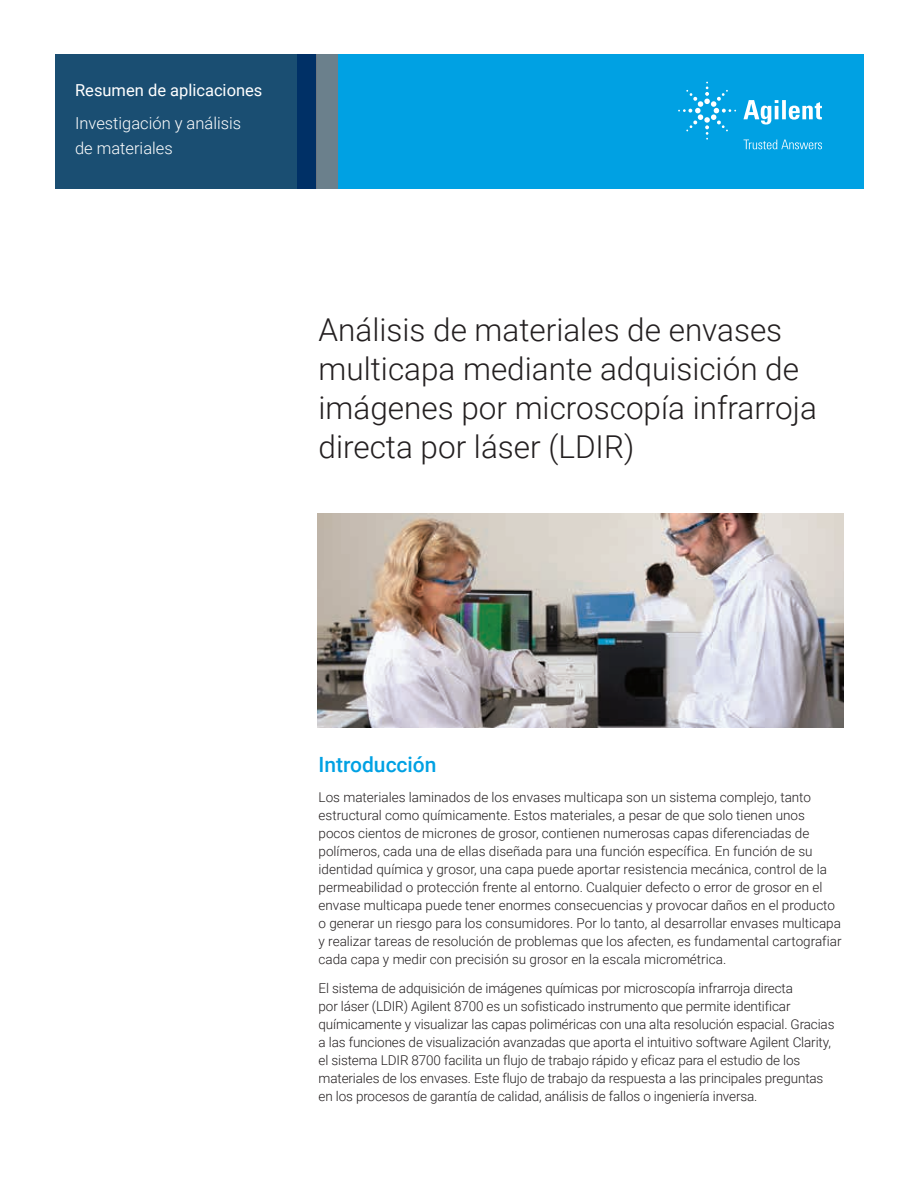
<style>
.page{position:relative;width:918px;height:1188px;background:#fff}
.page>*{position:absolute;margin:0;border:0;box-sizing:border-box;transform-origin:0 0}
.t1{font:300 31.5px/39px "Roboto";color:#231f20}
.t2{font:500 21px "Roboto";color:#00a1e3}
.t3{font:300 16.5px/25.5px "Roboto";color:#fff}
.t4{font:16.5px "Roboto";color:#fff}
.t5{font:300 13.5px/18px "Roboto";color:#231f20}
</style>
<div class="page">
<div style="left:297px;top:54px;width:567px;height:135px;background:#00a1e3"></div>
<svg style="left:55px;top:54px;width:261px;height:135px;fill:#1a4e72"></svg>
<div style="left:316px;top:54px;width:22px;height:135px;background:#6b808c"></div>
<img style="left:318px;top:513px;width:525px;height:215px">
<svg style="left:743px;top:100px;width:79px;height:25px"></svg>
<svg style="left:678px;top:82px;width:58px;height:58px"></svg>
<svg style="left:744px;top:140px;width:78px;height:9px"></svg>
<p class="t4" style="left:75px;top:79px;width:189px">Resumen de aplicaciones</p>
<p class="t3" style="left:75px;top:109px;width:168px">Investigación y análisis de materiales</p>
<h1 class="t1" style="left:319px;top:309px;width:500px">Análisis de materiales de envases multicapa mediante adquisición de imágenes por microscopía infrarroja directa por láser (LDIR)</h1>
<h2 class="t2" style="left:319px;top:750px;width:120px">Introducción</h2>
<p class="t5" style="left:319px;top:787px;width:524px">Los materiales laminados de los envases multicapa son un sistema complejo, tanto estructural como químicamente. Estos materiales, a pesar de que solo tienen unos pocos cientos de micrones de grosor, contienen numerosas capas diferenciadas de polímeros, cada una de ellas diseñada para una función específica. En función de su identidad química y grosor, una capa puede aportar resistencia mecánica, control de la permeabilidad o protección frente al entorno. Cualquier defecto o error de grosor en el envase multicapa puede tener enormes consecuencias y provocar daños en el producto o generar un riesgo para los consumidores. Por lo tanto, al desarrollar envases multicapa y realizar tareas de resolución de problemas que los afecten, es fundamental cartografiar cada capa y medir con precisión su grosor en la escala micrométrica.</p>
<p class="t5" style="left:319px;top:979px;width:517px">El sistema de adquisición de imágenes químicas por microscopía infrarroja directa<br>por láser (LDIR) Agilent 8700 es un sofisticado instrumento que permite identificar químicamente y visualizar las capas poliméricas con una alta resolución espacial. Gracias a las funciones de visualización avanzadas que aporta el intuitivo software Agilent Clarity, el sistema LDIR 8700 facilita un flujo de trabajo rápido y eficaz para el estudio de los materiales de los envases. Este flujo de trabajo da respuesta a las principales preguntas en los procesos de garantía de calidad, análisis de fallos o ingeniería inversa.</p>
</div>
